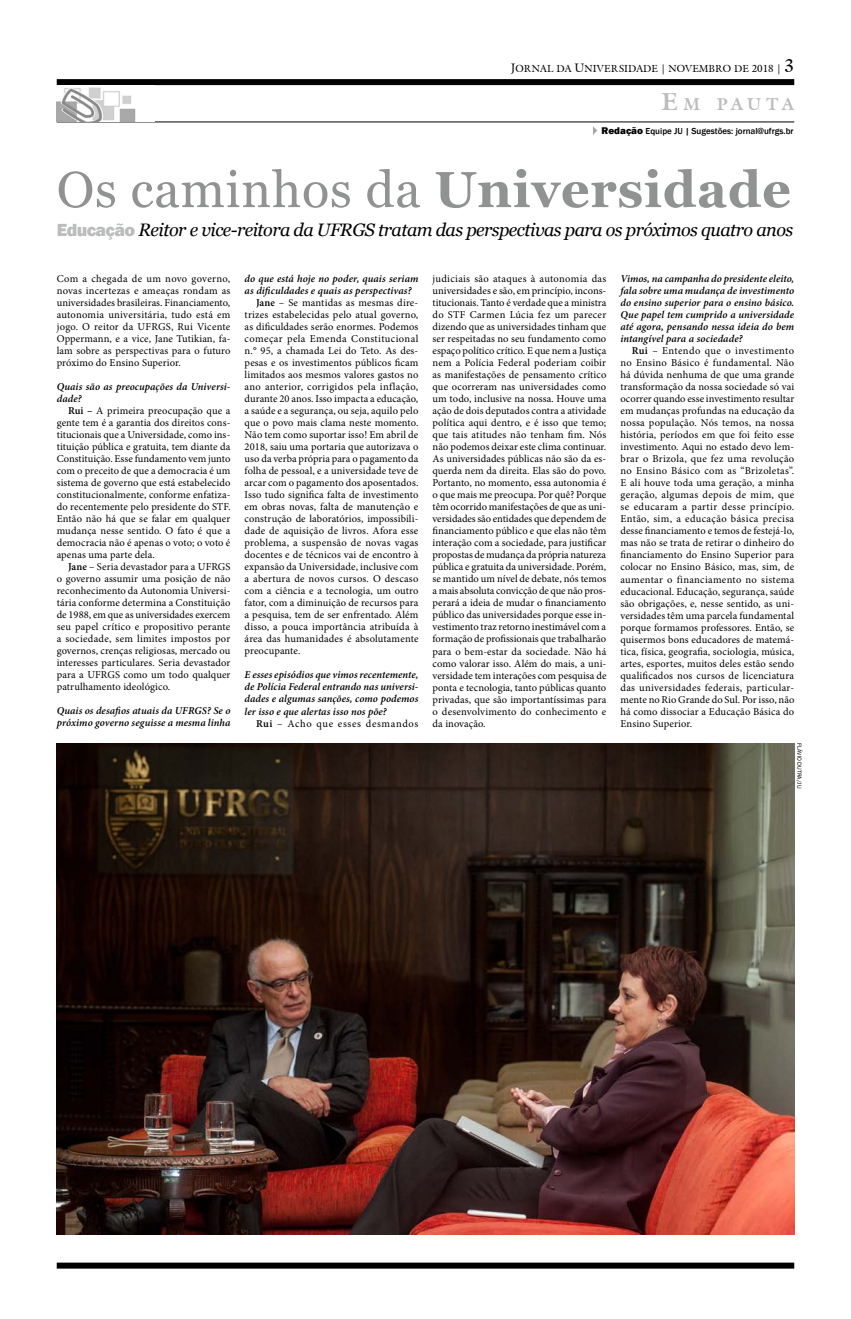
<style>
.page{position:relative;width:851px;height:1319px;background:#fff}
.page>*{position:absolute;margin:0;border:0;box-sizing:border-box;transform-origin:0 0}
.t1{font:50.5px "Georgia";letter-spacing:.015em;color:#919292}
.t2{font:italic 18px "Georgia";letter-spacing:-.03em;color:#000}
.t3{font:700 16.8px "Galliard IT Cby BT";letter-spacing:.205em;color:#bbbcbd}
.t4{font:10.5px/12px "Minion Pro";letter-spacing:.01em;color:#000;text-align:justify}
.t5{font:italic 600 10.5px/12px "Minion Pro";letter-spacing:.01em;color:#000}
.t6{font:10.5px "Minion Pro";letter-spacing:.03em;color:#000}
.t7{font:10.5px "Minion Pro";letter-spacing:.04em;color:#000}
.t8{font:10.5px "Minion Pro";letter-spacing:.06em;color:#000}
.t9{font:10px "Galliard IT Cby BT";color:#000}
.t10{font:500 9px "Franklin Gothic";color:#000}
.t11{font:6px "Franklin Gothic";color:#000}
.s1{font-size:12px}
.s2{font-size:18px}
.s3{font-size:24px}
.s4{font-weight:800;font-size:10px}
.s5{font-weight:700}
.s6{font-family:"Franklin Gothic";font-weight:800;font-style:normal;color:#bbbcbd}
.s7{font-weight:600}
</style>
<div class="page">
<div style="left:57px;top:1262px;width:737px;height:6px;background:#000"></div>
<hr style="left:57px;top:122px;width:737px;height:1px;background:#000">
<div style="left:57px;top:79px;width:737px;height:6px;background:#000"></div>
<img style="left:57px;top:87px;width:79px;height:35px">
<svg style="left:593px;top:126px;width:4px;height:9px"></svg>
<img style="left:57px;top:743px;width:737px;height:490px">
<p class="t9" style="left:511px;top:62px;width:285px"><span class="s1">J</span>ORNAL DA <span class="s1">U</span>NIVERSIDADE | NOVEMBRO DE 2018 | <span class="s2">3</span></p>
<h3 class="t3" style="left:661px;top:93px;width:134px"><span class="s3">E</span>M PAUTA</h3>
<p class="t10" style="left:601px;top:125px;width:193px"><span class="s4">Redação</span> Equipe JU | Sugestões: jornal@ufrgs.br</p>
<h1 class="t1" style="left:57px;top:159px;width:735px">Os caminhos da <span class="s5">Universidade</span></h1>
<h2 class="t2" style="left:57px;top:218px;width:737px"><span class="s6">Educação</span> Reitor e vice-reitora da UFRGS tratam das perspectivas para os próximos quatro anos</h2>
<p class="t4" style="left:57px;top:273px;width:175px">Com a chegada de um novo governo, novas incertezas e ameaças rondam as universidades brasileiras. Financiamento, autonomia universitária, tudo está em jogo. O reitor da UFRGS, Rui Vicente Oppermann, e a vice, Jane Tutikian, fa&shy;lam sobre as perspectivas para o futuro próximo do Ensino Superior.</p>
<p class="t5" style="left:57px;top:380px;width:175px">Quais são as preocupações da Universi&shy;dade?</p>
<p class="t4" style="left:57px;top:405px;width:175px;text-indent:11px"><span class="s7">Rui –</span> A primeira preocupação que a gente tem é a garantia dos direitos cons&shy;titucionais que a Universidade, como ins&shy;tituição pública e gratuita, tem diante da Constituição. Esse fundamento vem junto com o preceito de que a democracia é um sistema de governo que está estabelecido constitucionalmente, conforme enfatiza&shy;do recentemente pelo presidente do STF.<br>Então não há que se falar em qualquer mudança nesse sentido. O fato é que a democracia não é apenas o voto; o voto é apenas uma parte dela.</p>
<p class="t4" style="left:57px;top:561px;width:175px;text-indent:11px"><span class="s7">Jane</span> – Seria devastador para a UFRGS o governo assumir uma posição de não reconhecimento da Autonomia Universi&shy;tária conforme determina a Constituição de 1988, em que as universidades exercem seu papel crítico e propositivo perante a sociedade, sem limites impostos por governos, crenças religiosas, mercado ou interesses particulares. Seria devastador para a UFRGS como um todo qualquer patrulhamento ideológico.</p>
<p class="t5" style="left:57px;top:704px;width:175px">Quais os desafios atuais da UFRGS? Se o próximo governo seguisse a mesma linha</p>
<p class="t5" style="left:244px;top:272px;width:175px">do que está hoje no poder, quais seriam</p>
<p class="t5" style="left:244px;top:284px;width:168px">as dificuldades e quais as perspectivas?</p>
<p class="t4" style="left:256px;top:297px;width:164px"><span class="s7">Jane</span> – Se mantidas as mesmas dire-</p>
<p class="t4" style="left:244px;top:309px;width:175px">trizes estabelecidas pelo atual governo,</p>
<p class="t4" style="left:244px;top:321px;width:175px">as dificuldades serão enormes. Podemos</p>
<p class="t7" style="left:244px;top:332px;width:175px">começar pela Emenda Constitucional</p>
<p class="t4" style="left:244px;top:345px;width:175px">n.° 95, a chamada Lei do Teto. As des-</p>
<p class="t4" style="left:244px;top:357px;width:175px">pesas e os investimentos públicos ficam</p>
<p class="t4" style="left:244px;top:369px;width:175px">limitados aos mesmos valores gastos no</p>
<p class="t6" style="left:244px;top:380px;width:175px">ano anterior, corrigidos pela inflação,</p>
<p class="t4" style="left:244px;top:393px;width:175px">durante 20 anos. Isso impacta a educação,</p>
<p class="t4" style="left:244px;top:405px;width:175px">a saúde e a segurança, ou seja, aquilo pelo</p>
<p class="t4" style="left:244px;top:417px;width:175px">que o povo mais clama neste momento.</p>
<p class="t4" style="left:244px;top:429px;width:175px">Não tem como suportar isso! Em abril de</p>
<p class="t4" style="left:244px;top:441px;width:175px">2018, saiu uma portaria que autorizava o</p>
<p class="t4" style="left:244px;top:453px;width:175px">uso da verba própria para o pagamento da</p>
<p class="t4" style="left:244px;top:465px;width:175px">folha de pessoal, e a universidade teve de</p>
<p class="t4" style="left:244px;top:477px;width:175px">arcar com o pagamento dos aposentados.</p>
<p class="t4" style="left:244px;top:489px;width:175px">Isso tudo significa falta de investimento</p>
<p class="t4" style="left:244px;top:501px;width:175px">em obras novas, falta de manutenção e</p>
<p class="t4" style="left:244px;top:513px;width:175px">construção de laboratórios, impossibili-</p>
<p class="t4" style="left:244px;top:525px;width:175px">dade de aquisição de livros. Afora esse</p>
<p class="t4" style="left:244px;top:537px;width:175px">problema, a suspensão de novas vagas</p>
<p class="t4" style="left:244px;top:549px;width:175px">docentes e de técnicos vai de encontro à</p>
<p class="t4" style="left:244px;top:561px;width:175px">expansão da Universidade, inclusive com</p>
<p class="t4" style="left:244px;top:573px;width:175px">a abertura de novos cursos. O descaso</p>
<p class="t4" style="left:244px;top:585px;width:175px">com a ciência e a tecnologia, um outro</p>
<p class="t4" style="left:244px;top:597px;width:175px">fator, com a diminuição de recursos para</p>
<p class="t4" style="left:244px;top:609px;width:175px">a pesquisa, tem de ser enfrentado. Além</p>
<p class="t4" style="left:244px;top:621px;width:175px">disso, a pouca importância atribuída à</p>
<p class="t4" style="left:244px;top:633px;width:175px">área das humanidades é absolutamente</p>
<p class="t4" style="left:244px;top:645px;width:57px">preocupante.</p>
<p class="t5" style="left:244px;top:669px;width:175px;text-align:justify">E esses episódios que vimos recentemente, de Polícia Federal entrando nas universi&shy;dades e algumas sanções, como podemos ler isso e que alertas isso nos põe?</p>
<p class="t8" style="left:256px;top:716px;width:164px"><span class="s7">Rui</span> – Acho que esses desmandos</p>
<p class="t4" style="left:432px;top:273px;width:175px">judiciais são ataques à autonomia das universidades e são, em princípio, incons&shy;titucionais. Tanto é verdade que a ministra do STF Carmen Lúcia fez um parecer dizendo que as universidades tinham que ser respeitadas no seu fundamento como espaço político crítico. E que nem a Justiça nem a Polícia Federal poderiam coibir as manifestações de pensamento crítico que ocorreram nas universidades como um todo, inclusive na nossa. Houve uma ação de dois deputados contra a atividade política aqui dentro, e é isso que temo; que tais atitudes não tenham fim. Nós não podemos deixar este clima continuar.<br>As universidades públicas não são da es&shy;querda nem da direita. Elas são do povo.<br>Portanto, no momento, essa autonomia é o que mais me preocupa. Por quê? Porque têm ocorrido manifestações de que as uni&shy;versidades são entidades que dependem de financiamento público e que elas não têm interação com a sociedade, para justificar propostas de mudança da própria natureza pública e gratuita da universidade. Porém, se mantido um nível de debate, nós temos a mais absoluta convicção de que não pros&shy;perará a ideia de mudar o financiamento público das universidades porque esse in&shy;vestimento traz retorno inestimável com a formação de profissionais que trabalharão para o bem-estar da sociedade. Não há como valorar isso. Além do mais, a uni&shy;versidade tem interações com pesquisa de ponta e tecnologia, tanto públicas quanto privadas, que são importantíssimas para o desenvolvimento do conhecimento e da inovação.</p>
<p class="t5" style="left:620px;top:273px;width:175px;text-align:justify">Vimos, na campanha do presidente eleito, fala sobre uma mudança de investimento do ensino superior para o ensino básico.<br>Que papel tem cumprido a universidade até agora, pensando nessa ideia do bem intangível para a sociedade?</p>
<p class="t4" style="left:620px;top:345px;width:175px;text-indent:11px"><span class="s7">Rui</span> – Entendo que o investimento no Ensino Básico é fundamental. Não há dúvida nenhuma de que uma grande transformação da nossa sociedade só vai ocorrer quando esse investimento resultar em mudanças profundas na educação da nossa população. Nós temos, na nossa história, períodos em que foi feito esse investimento. Aqui no estado devo lem&shy;brar o Brizola, que fez uma revolução no Ensino Básico com as “Brizoletas”.<br>E ali houve toda uma geração, a minha geração, algumas depois de mim, que se educaram a partir desse princípio.<br>Então, sim, a educação básica precisa desse financiamento e temos de festejá-lo, mas não se trata de retirar o dinheiro do financiamento do Ensino Superior para colocar no Ensino Básico, mas, sim, de aumentar o financiamento no sistema educacional. Educação, segurança, saúde são obrigações, e, nesse sentido, as uni&shy;versidades têm uma parcela fundamental porque formamos professores. Então, se quisermos bons educadores de matemá&shy;tica, física, geografia, sociologia, música, artes, esportes, muitos deles estão sendo qualificados nos cursos de licenciatura das universidades federais, particular&shy;mente no Rio Grande do Sul. Por isso, não há como dissociar a Educação Básica do Ensino Superior.</p>
<p class="t11" style="left:803px;top:743px;width:47px;rotate:90deg">Flávio dutra/ju</p>
</div>
